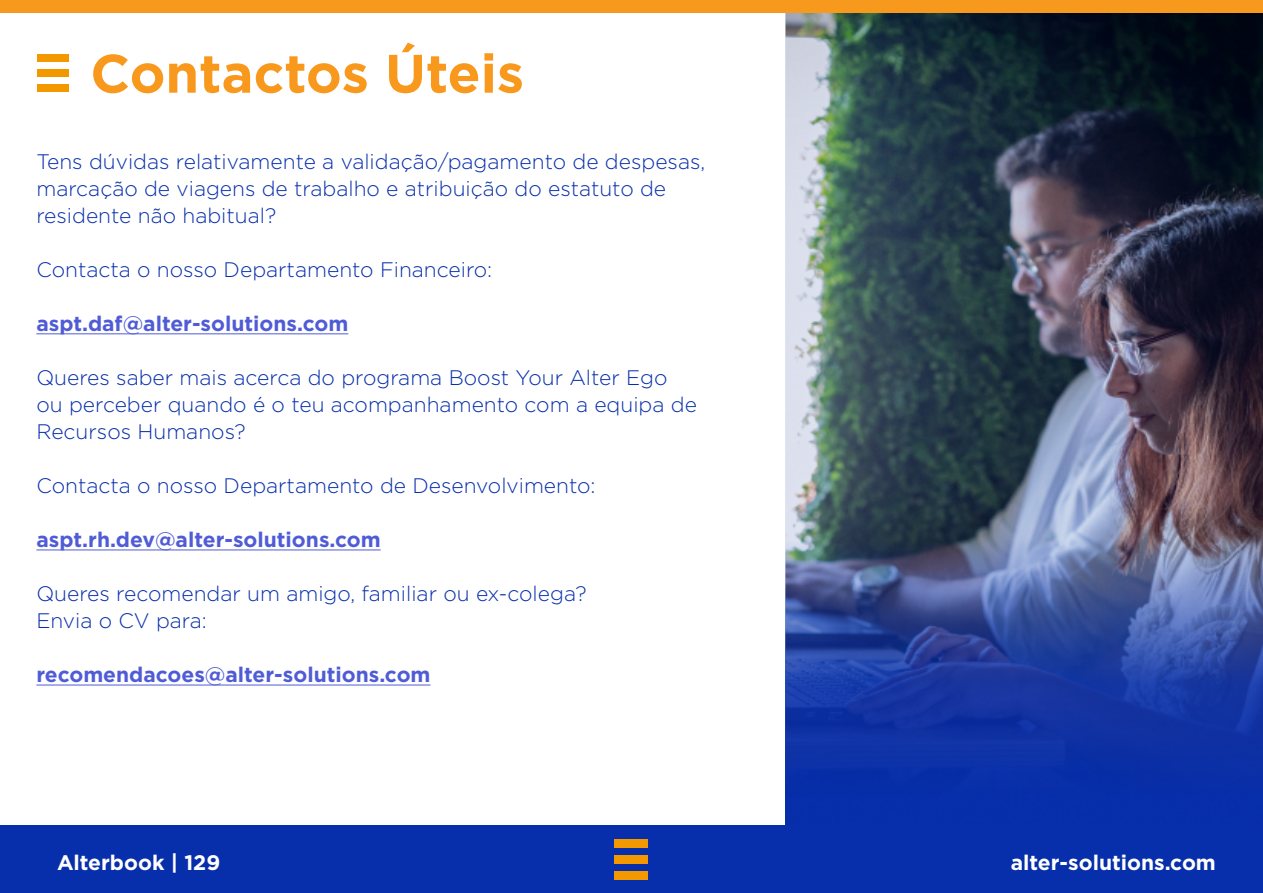
<style>
.page{position:relative;width:1263px;height:893px;background:#fff}
.page>*{position:absolute;margin:0;border:0;box-sizing:border-box;transform-origin:0 0}
.t1{font:700 54px "Gotham";color:#f8991d}
.t2{font:300 21px/27px "Gotham";color:#082fab}
.t3{font:700 21px "Gotham";color:#4f5cd6}
.t4{font:700 21px "Gotham";color:#fff}
</style>
<div class="page">
<div style="left:0;top:825px;width:1263px;height:67px;background:#082fab"></div>
<div style="left:37px;top:54px;width:31px;height:8px;background:#f49800"></div>
<div style="left:37px;top:84px;width:31px;height:8px;background:#f49800"></div>
<div style="left:37px;top:69px;width:31px;height:8px;background:#f49800"></div>
<div style="left:614px;top:839px;width:34px;height:8px;background:#f49800"></div>
<div style="left:614px;top:871px;width:34px;height:8px;background:#f49800"></div>
<div style="left:614px;top:855px;width:34px;height:8px;background:#f49800"></div>
<img style="left:786px;top:12px;width:477px;height:813px">
<hr style="left:36px;top:333px;width:312px;height:1px;background:#4f5cd6">
<hr style="left:36px;top:549px;width:345px;height:1px;background:#4f5cd6">
<hr style="left:36px;top:684px;width:395px;height:1px;background:#4f5cd6">
<div style="left:0;top:0;width:252px;height:12px;background:#f7991c"></div>
<div style="left:252px;top:0;width:254px;height:12px;background:#f7991c"></div>
<div style="left:506px;top:0;width:252px;height:12px;background:#f7991c"></div>
<div style="left:758px;top:0;width:253px;height:12px;background:#f7991c"></div>
<div style="left:1010px;top:0;width:253px;height:12px;background:#f7991c"></div>
<h1 class="t1" style="left:90px;top:42px;width:435px">Contactos Úteis</h1>
<p class="t2" style="left:36px;top:148px;width:670px">Tens dúvidas relativamente a validação/pagamento de despesas, marcação de viagens de trabalho e atribuição do estatuto de residente não habitual?</p>
<p class="t2" style="left:36px;top:256px;width:457px">Contacta o nosso Departamento Financeiro:</p>
<p class="t3" style="left:36px;top:311px;width:313px">aspt.daf@alter-solutions.com</p>
<p class="t2" style="left:36px;top:364px;width:662px">Queres saber mais acerca do programa Boost Your Alter Ego ou perceber quando é o teu acompanhamento com a equipa de<br>Recursos Humanos?</p>
<p class="t2" style="left:36px;top:472px;width:561px">Contacta o nosso Departamento de Desenvolvimento:</p>
<p class="t3" style="left:36px;top:527px;width:346px">aspt.rh.dev@alter-solutions.com</p>
<p class="t2" style="left:36px;top:580px;width:552px">Queres recomendar um amigo, familiar ou ex-colega?<br>Envia o CV para:</p>
<p class="t3" style="left:36px;top:662px;width:396px">recomendacoes@alter-solutions.com</p>
<p class="t4" style="left:57px;top:850px;width:165px">Alterbook | 129</p>
<p class="t4" style="left:1011px;top:850px;width:207px">alter-solutions.com</p>
</div>
